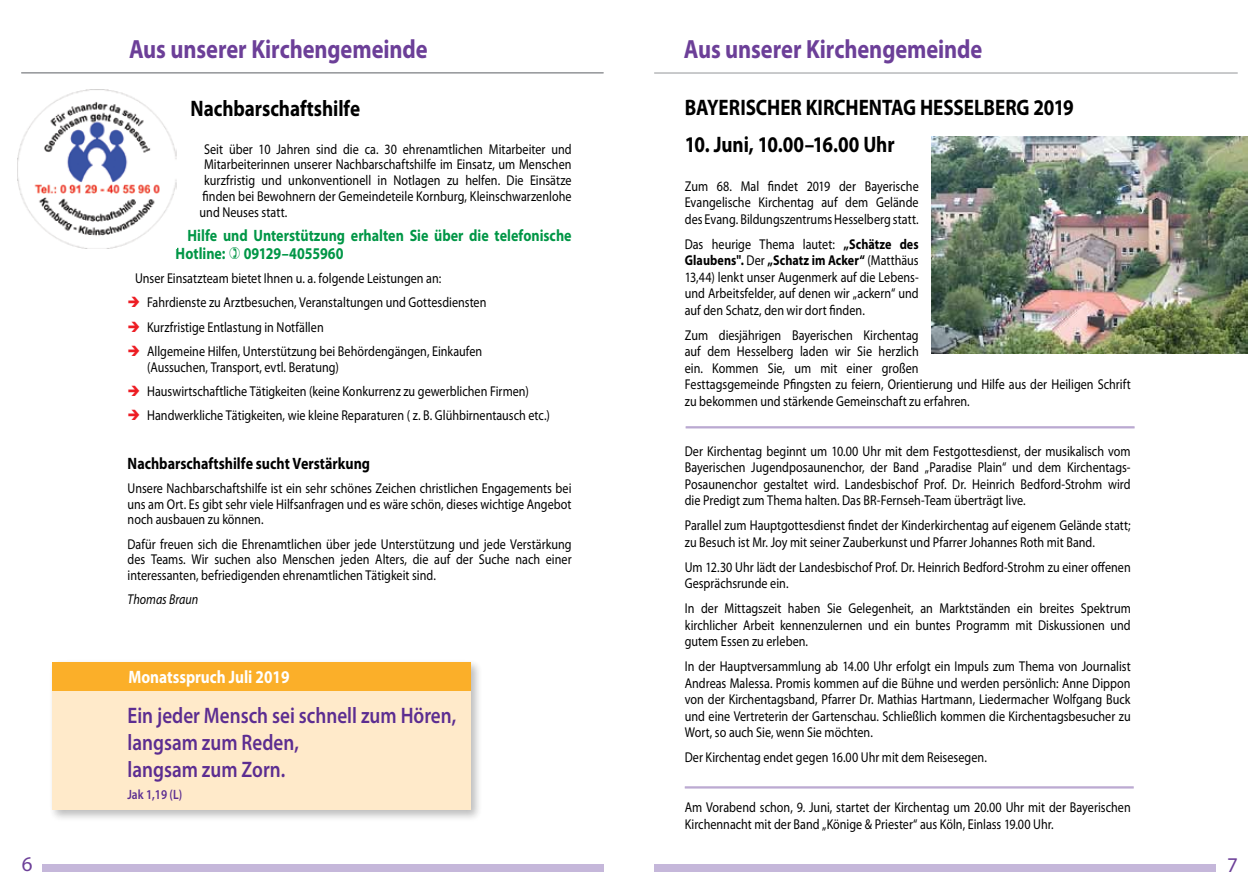
<style>
.page{position:relative;width:1259px;height:893px;background:#fff}
.page>*{position:absolute;margin:0;border:0;box-sizing:border-box;transform-origin:0 0}
.t1{font:700 26.4px "Myriad Pro";letter-spacing:-.005em;color:#6c3f98;scale:.85 1}
.t2{font:700 22.5px "Myriad Pro";letter-spacing:-.005em;color:#000;scale:.85 1}
.t3{font:600 22.5px/27px "Myriad Pro";color:#5c2d91;scale:.85 1}
.t4{font:21px "Myriad Pro";color:#6c3f98}
.t5{font:700 18px "Myriad Pro";color:#fff;scale:.85 1}
.t6{font:700 16.5px/18px "Myriad Pro";color:#009646;scale:.85 1}
.t7{font:700 16.5px "Myriad Pro";color:#000;scale:.85 1}
.t8{font:14.25px/16.5px "Myriad Pro";letter-spacing:.005em;color:#000;text-align:justify;scale:.85 1}
.t9{font:italic 14.25px "Myriad Pro";color:#000;scale:.85 1}
.t10{font:600 13.5px "Myriad Pro";color:#5c2d91;scale:.85 1}
.s1{color:#ed1d24}
.s2{font-weight:700}
</style>
<div class="page">
<hr style="left:21px;top:73px;width:582px;height:1px;background:#939598">
<div style="left:654px;top:864px;width:561px;height:8px;background:#c5b7da"></div>
<hr style="left:654px;top:73px;width:583px;height:1px;background:#939598">
<hr style="left:21px;top:72px;width:582px;height:1px;background:#939598">
<div style="left:42px;top:864px;width:562px;height:8px;background:#c5b7da"></div>
<img style="left:931px;top:137px;width:317px;height:217px">
<hr style="left:685px;top:427px;width:449px;height:1px;background:#a790c4">
<hr style="left:685px;top:428px;width:449px;height:1px;background:#a790c4">
<hr style="left:685px;top:787px;width:448px;height:1px;background:#a790c4">
<hr style="left:685px;top:788px;width:448px;height:1px;background:#a790c4">
<img style="left:17px;top:89px;width:159px;height:159px">
<div style="left:48px;top:658px;width:435px;height:164px;background:#000;opacity:.3"></div>
<div style="left:52px;top:662px;width:419px;height:148px;background:#ffe8c5"></div>
<div style="left:52px;top:662px;width:419px;height:29px;background:#fbaf29"></div>
<h1 class="t1" style="left:129px;top:32px;width:353px">Aus unserer Kirchengemeinde</h1>
<h1 class="t1" style="left:684px;top:31px;width:353px">Aus unserer Kirchengemeinde</h1>
<h2 class="t2" style="left:191px;top:94px;width:201px">Nachbarschaftshilfe</h2>
<h2 class="t2" style="left:685px;top:93px;width:459px">BAYERISCHER KIRCHENTAG HESSELBERG 2019</h2>
<p class="t8" style="left:204px;top:140px;width:434px">Seit über 10 Jahren sind die ca. 30 ehrenamtlichen Mitarbeiter und</p>
<p class="t8" style="left:204px;top:156px;width:434px">Mitarbeiterinnen unserer Nachbarschaftshilfe im Einsatz, um Menschen</p>
<p class="t8" style="left:204px;top:172px;width:434px">kurzfristig und unkonventionell in Notlagen zu helfen. Die Einsätze</p>
<p class="t8" style="left:203px;top:188px;width:435px">finden bei Bewohnern der Gemeindeteile Kornburg, Kleinschwarzenlohe</p>
<p class="t8" style="left:200px;top:203px;width:105px">und Neuses statt.</p>
<p class="t6" style="left:176px;top:226px;width:467px;text-indent:12px">Hilfe und Unterstützung erhalten Sie über die telefonische<br>Hotline: 09129–4055960</p>
<p class="t8" style="left:135px;top:270px;width:361px">Unser Einsatzteam bietet Ihnen u. a. folgende Leistungen an:</p>
<p class="t8" style="left:128px;top:294px;width:424px"><span class="s1">➔</span> Fahrdienste zu Arztbesuchen, Veranstaltungen und Gottesdiensten</p>
<p class="t8" style="left:128px;top:318px;width:232px"><span class="s1">➔</span> Kurzfristige Entlastung in Notfällen</p>
<p class="t8" style="left:147px;top:343px;width:396px;line-height:15.8px;text-indent:-20px"><span class="s1">➔</span> Allgemeine Hilfen, Unterstützung bei Behördengängen, Einkaufen (Aussuchen, Transport, evtl. Beratung)</p>
<p class="t8" style="left:128px;top:383px;width:473px"><span class="s1">➔</span> Hauswirtschaftliche Tätigkeiten (keine Konkurrenz zu gewerblichen Firmen)</p>
<p class="t8" style="left:128px;top:407px;width:498px"><span class="s1">➔</span> Handwerkliche Tätigkeiten, wie kleine Reparaturen ( z. B. Glühbirnentausch etc.)</p>
<p class="t7" style="left:128px;top:452px;width:287px">Nachbarschaftshilfe sucht Verstärkung</p>
<p class="t8" style="left:128px;top:480px;width:524px;line-height:15.8px">Unsere Nachbarschaftshilfe ist ein sehr schönes Zeichen christlichen Engagements bei uns am Ort. Es gibt sehr viele Hilfsanfragen und es wäre schön, dieses wichtige Angebot noch ausbauen zu können.</p>
<p class="t8" style="left:128px;top:536px;width:524px;line-height:15.8px">Dafür freuen sich die Ehrenamtlichen über jede Unterstützung und jede Verstärkung des Teams. Wir suchen also Menschen jeden Alters, die auf der Suche nach einer interessanten, befriedigenden ehrenamtlichen Tätigkeit sind.</p>
<p class="t9" style="left:128px;top:591px;width:85px">Thomas Braun</p>
<h2 class="t2" style="left:685px;top:129px;width:248px">10. Juni, 10.00–16.00 Uhr</h2>
<p class="t8" style="left:685px;top:177px;width:277px">Zum 68. Mal findet 2019 der Bayerische Evangelische Kirchentag auf dem Gelände des Evang. Bildungszentrums Hesselberg statt.</p>
<p class="t8" style="left:685px;top:235px;width:277px">Das heurige Thema lautet: <span class="s2">„Schätze des Glaubens".</span> Der <span class="s2">„Schatz im Acker“</span> (Matthäus 13,44) lenkt unser Augenmerk auf die Lebens&shy;und Arbeitsfelder, auf denen wir „ackern“ und auf den Schatz, den wir dort finden.</p>
<p class="t8" style="left:685px;top:326px;width:526px;text-align:left">Zum diesjährigen Bayerischen Kirchentag<br>auf dem Hesselberg laden wir Sie herzlich<br>ein. Kommen Sie, um mit einer großen<br>Festtagsgemeinde Pfingsten zu feiern, Orientierung und Hilfe aus der Heiligen Schrift zu bekommen und stärkende Gemeinschaft zu erfahren.</p>
<p class="t8" style="left:685px;top:442px;width:526px">Der Kirchentag beginnt um 10.00 Uhr mit dem Festgottesdienst, der musikalisch vom Bayerischen Jugendposaunenchor, der Band „Paradise Plain“ und dem Kirchentags-Posaunenchor gestaltet wird. Landesbischof Prof. Dr. Heinrich Bedford-Strohm wird die Predigt zum Thema halten. Das BR-Fernseh-Team überträgt live.</p>
<p class="t8" style="left:685px;top:517px;width:526px">Parallel zum Hauptgottesdienst findet der Kinderkirchentag auf eigenem Gelände statt; zu Besuch ist Mr. Joy mit seiner Zauberkunst und Pfarrer Johannes Roth mit Band.</p>
<p class="t8" style="left:685px;top:558px;width:526px">Um 12.30 Uhr lädt der Landesbischof Prof. Dr. Heinrich Bedford-Strohm zu einer offenen<br>Gesprächsrunde ein.</p>
<p class="t8" style="left:685px;top:600px;width:526px">In der Mittagszeit haben Sie Gelegenheit, an Marktständen ein breites Spektrum kirchlicher Arbeit kennenzulernen und ein buntes Programm mit Diskussionen und gutem Essen zu erleben.</p>
<p class="t8" style="left:685px;top:658px;width:526px">In der Hauptversammlung ab 14.00 Uhr erfolgt ein Impuls zum Thema von Journalist Andreas Malessa. Promis kommen auf die Bühne und werden persönlich: Anne Dippon von der Kirchentagsband, Pfarrer Dr. Mathias Hartmann, Liedermacher Wolfgang Buck und eine Vertreterin der Gartenschau. Schließlich kommen die Kirchentagsbesucher zu Wort, so auch Sie, wenn Sie möchten.</p>
<p class="t8" style="left:685px;top:749px;width:357px">Der Kirchentag endet gegen 16.00 Uhr mit dem Reisesegen.</p>
<p class="t8" style="left:685px;top:799px;width:526px">Am Vorabend schon, 9. Juni, startet der Kirchentag um 20.00 Uhr mit der Bayerischen<br>Kirchennacht mit der Band „Könige &amp; Priester“ aus Köln, Einlass 19.00 Uhr.</p>
<p class="t5" style="left:128px;top:666px;width:191px">Monatsspruch Juli 2019</p>
<h2 class="t3" style="left:127px;top:701px;width:388px">Ein jeder Mensch sei schnell zum Hören, langsam zum Reden,<br>langsam zum Zorn.</h2>
<p class="t10" style="left:127px;top:786px;width:66px">Jak 1,19 (L)</p>
<h3 class="t4" style="left:22px;top:851px;width:12px">6</h3>
<h3 class="t4" style="left:1227px;top:852px;width:12px">7</h3>
</div>
